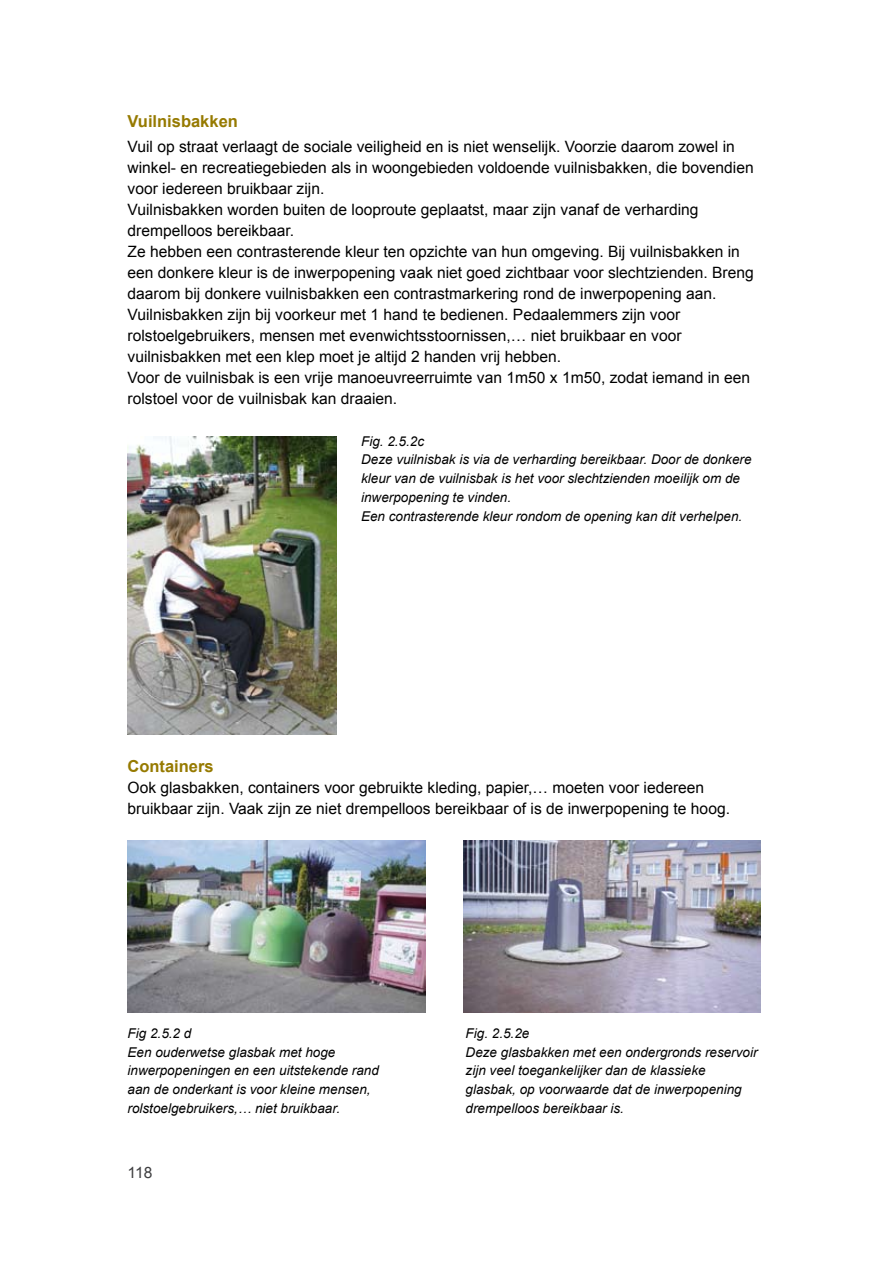
<style>
.page{position:relative;width:893px;height:1263px;background:#fff}
.page>*{position:absolute;margin:0;border:0;box-sizing:border-box;transform-origin:0 0}
.t1{font:700 16.5px "Arial";color:#967a00}
.t2{font:15.6px/21px "Arial";color:#000}
.t3{font:15.6px "Arial";color:#3e3e40}
.t4{font:italic 13.5px/18.8px "Arial";color:#000}
</style>
<div class="page">
<img style="left:128px;top:437px;width:209px;height:297px">
<img style="left:128px;top:841px;width:297px;height:171px">
<img style="left:463px;top:841px;width:298px;height:171px">
<p class="t1" style="left:128px;top:110px;width:112px">Vuilnisbakken</p>
<p class="t2" style="left:128px;top:137px;width:628px">Vuil op straat verlaagt de sociale veiligheid en is niet wenselijk. Voorzie daarom zowel in winkel- en recreatiegebieden als in woongebieden voldoende vuilnisbakken, die bovendien voor iedereen bruikbaar zijn.<br>Vuilnisbakken worden buiten de looproute geplaatst, maar zijn vanaf de verharding drempelloos bereikbaar.<br>Ze hebben een contrasterende kleur ten opzichte van hun omgeving. Bij vuilnisbakken in een donkere kleur is de inwerpopening vaak niet goed zichtbaar voor slechtzienden. Breng daarom bij donkere vuilnisbakken een contrastmarkering rond de inwerpopening aan.<br>Vuilnisbakken zijn bij voorkeur met 1 hand te bedienen. Pedaalemmers zijn voor rolstoelgebruikers, mensen met evenwichtsstoornissen,… niet bruikbaar en voor vuilnisbakken met een klep moet je altijd 2 handen vrij hebben.<br>Voor de vuilnisbak is een vrije manoeuvreerruimte van 1m50 x 1m50, zodat iemand in een rolstoel voor de vuilnisbak kan draaien.</p>
<p class="t4" style="left:361px;top:432px;width:392px">Fig. 2.5.2c<br>Deze vuilnisbak is via de verharding bereikbaar. Door de donkere kleur van de vuilnisbak is het voor slechtzienden moeilijk om de inwerpopening te vinden.<br>Een contrasterende kleur rondom de opening kan dit verhelpen.</p>
<p class="t1" style="left:128px;top:755px;width:88px">Containers</p>
<p class="t2" style="left:128px;top:777px;width:604px">Ook glasbakken, containers voor gebruikte kleding, papier,… moeten voor iedereen bruikbaar zijn. Vaak zijn ze niet drempelloos bereikbaar of is de inwerpopening te hoog.</p>
<p class="t4" style="left:128px;top:1024px;width:253px">Fig 2.5.2 d<br>Een ouderwetse glasbak met hoge inwerpopeningen en een uitstekende rand aan de onderkant is voor kleine mensen, rolstoelgebruikers,… niet bruikbaar.</p>
<p class="t3" style="left:128px;top:1162px;width:26px">118</p>
<p class="t4" style="left:466px;top:1024px;width:293px">Fig. 2.5.2e<br>Deze glasbakken met een ondergronds reservoir zijn veel toegankelijker dan de klassieke glasbak, op voorwaarde dat de inwerpopening drempelloos bereikbaar is.</p>
</div>
